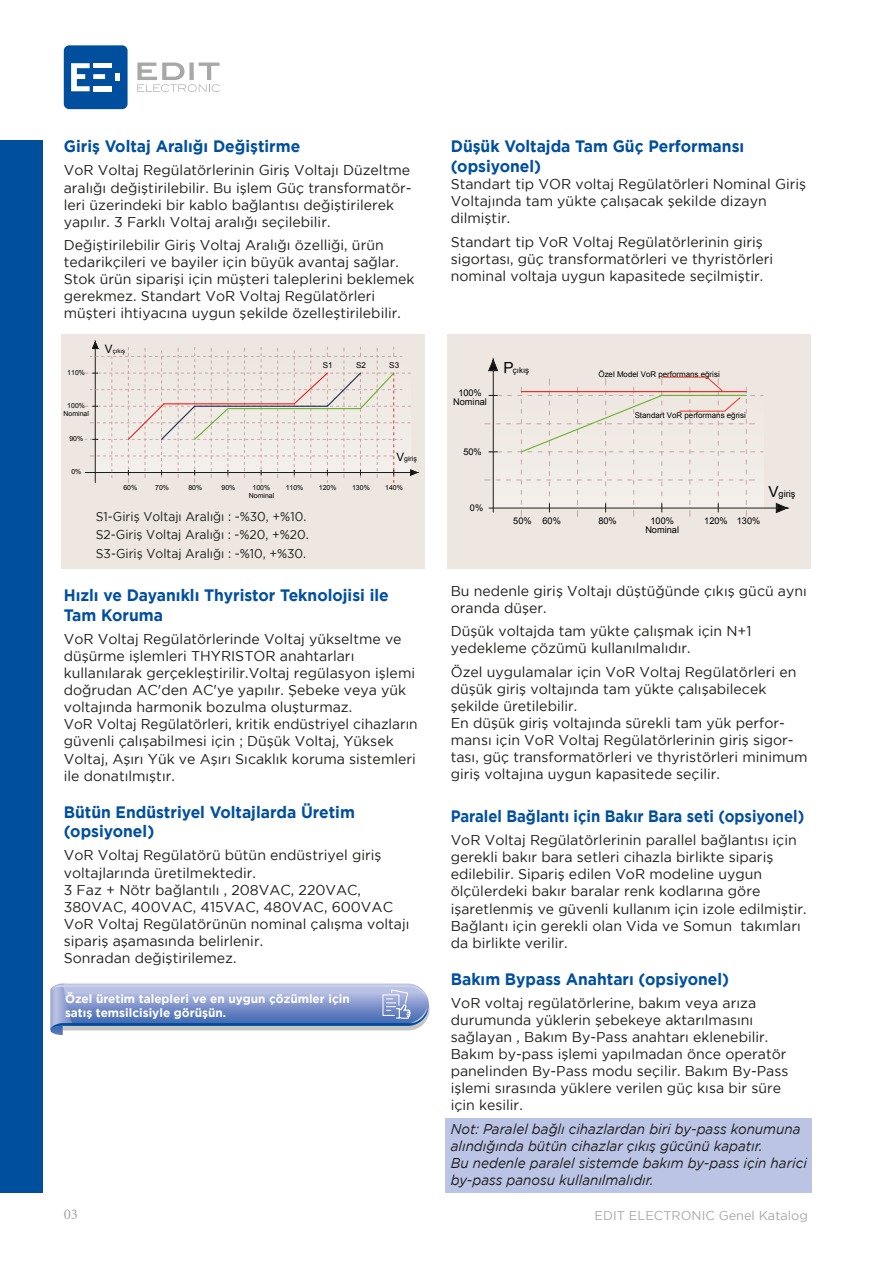
<style>
.page{position:relative;width:893px;height:1263px;background:#fff}
.page>*{position:absolute;margin:0;border:0;box-sizing:border-box;transform-origin:0 0}
.t1{font:700 16.5px/19.8px "Gotham";color:#004f9f;scale:.95 1}
.t2{font:700 16.5px "Gotham";color:#004f9f;scale:.9 1}
.t3{font:15px "Minion Pro";color:#a8a8a7}
.t4{font:14.25px/17.1px "Gotham";color:#1d1d1b}
.t5{font:italic 14.25px/17.1px "Gotham";color:#1d1d1b;scale:.95 1}
.t6{font:12.75px/18.3px "Gotham";color:#1d1d1b;scale:.95 1}
.t7{font:12.75px "Gotham";color:#a8a8a7}
.t8{font:700 12px/14.4px "Gotham";color:#fff}
.t9{font:9.15px/9.4px "Arial";color:#010101;text-align:center}
.t10{font:8.1px "Arial";color:#010101}
.t11{font:7.95px "Arial";color:#010101}
.t12{font:6.9px/8.2px "Arial";color:#010101;text-align:center}
.t13{font:6px "Arial";color:#010101}
.s1{font-size:11.55px}
.s2{font-size:15.3px}
</style>
<div class="page">
<div style="left:447px;top:334px;width:364px;height:234px;background:#eee6e0"></div>
<div style="left:61px;top:334px;width:364px;height:234px;background:#eee6e0"></div>
<div style="left:445px;top:1118px;width:366px;height:75px;background:#bcc4e5"></div>
<div style="left:0;top:140px;width:43px;height:1053px;background:#004f9f"></div>
<svg style="left:50px;top:983px;width:379px;height:52px;background:#95a8d1"></svg>
<svg style="left:85px;top:341px;width:333px;height:141px"></svg>
<div style="left:493px;top:378px;width:270px;height:130px;background:#f1eae6"></div>
<hr style="left:489px;top:508px;width:298px;height:1px;background:#1d1d1b">
<svg style="left:776px;top:503px;width:12px;height:10px"></svg>
<svg style="left:485px;top:359px;width:270px;height:157px"></svg>
<div style="left:64px;top:45px;width:64px;height:64px;background:#004f9f;border-radius:5px"></div>
<div style="left:93px;top:86px;width:19px;height:5px;background:#fff"></div>
<div style="left:93px;top:63px;width:19px;height:5px;background:#fff"></div>
<svg style="left:71px;top:63px;width:34px;height:28px"></svg>
<div style="left:115px;top:73px;width:5px;height:8px;background:#fff"></div>
<svg style="left:137px;top:63px;width:83px;height:29px"></svg>
<p class="t1" style="left:64px;top:136px;width:251px">Giriş Voltaj Aralığı Değiştirme</p>
<p class="t4" style="left:64px;top:162px;width:349px">VoR Voltaj Regülatörlerinin Giriş Voltajı Düzeltme aralığı değiştirilebilir. Bu işlem Güç transformatör&shy;leri üzerindeki bir kablo bağlantısı değiştirilerek yapılır. 3 Farklı Voltaj aralığı seçilebilir.</p>
<p class="t4" style="left:64px;top:236px;width:352px">Değiştirilebilir Giriş Voltaj Aralığı özelliği, ürün tedarikçileri ve bayiler için büyük avantaj sağlar.<br>Stok ürün siparişi için müşteri taleplerini beklemek gerekmez. Standart VoR Voltaj Regülatörleri müşteri ihtiyacına uygun şekilde özelleştirilebilir.</p>
<p class="t12" style="left:67px;top:368px;width:19px">110%</p>
<p class="t13" style="left:105px;top:347px;width:22px"><span class="s1">V</span>çıkış</p>
<p class="t10" style="left:323px;top:360px;width:11px">S1</p>
<p class="t10" style="left:356px;top:360px;width:11px">S2</p>
<p class="t10" style="left:389px;top:360px;width:11px">S3</p>
<p class="t12" style="left:64px;top:402px;width:27px">100%<br>Nominal</p>
<p class="t12" style="left:69px;top:435px;width:15px">90%</p>
<p class="t12" style="left:71px;top:468px;width:12px">0%</p>
<p class="t12" style="left:396px;top:454px;width:22px"><span class="s1">V</span>giriş</p>
<p class="t12" style="left:123px;top:484px;width:15px">60%</p>
<p class="t12" style="left:155px;top:484px;width:15px">70%</p>
<p class="t12" style="left:221px;top:484px;width:15px">90%</p>
<p class="t12" style="left:319px;top:484px;width:19px">120%</p>
<p class="t12" style="left:188px;top:484px;width:15px">80%</p>
<p class="t12" style="left:253px;top:484px;width:19px">100%</p>
<p class="t12" style="left:352px;top:484px;width:19px">130%</p>
<p class="t12" style="left:249px;top:492px;width:27px">Nominal</p>
<p class="t12" style="left:286px;top:484px;width:19px">110%</p>
<p class="t12" style="left:385px;top:484px;width:19px">140%</p>
<p class="t6" style="left:96px;top:507px;width:226px">S1-Giriş Voltajı Aralığı : -%30, +%10.<br>S2-Giriş Voltaj Aralığı : -%20, +%20.<br>S3-Giriş Voltaj Aralığı : -%10, +%30.</p>
<p class="t1" style="left:64px;top:585px;width:344px">Hızlı ve Dayanıklı Thyristor Teknolojisi ile<br>Tam Koruma</p>
<p class="t4" style="left:64px;top:630px;width:355px">VoR Voltaj Regülatörlerinde Voltaj yükseltme ve düşürme işlemleri THYRISTOR anahtarları kullanılarak gerçekleştirilir.Voltaj regülasyon işlemi doğrudan AC'den AC'ye yapılır. Şebeke veya yük voltajında harmonik bozulma oluşturmaz.<br>VoR Voltaj Regülatörleri, kritik endüstriyel cihazların güvenli çalışabilmesi için ; Düşük Voltaj, Yüksek Voltaj, Aşırı Yük ve Aşırı Sıcaklık koruma sistemleri ile donatılmıştır.</p>
<p class="t1" style="left:64px;top:801px;width:308px">Bütün Endüstriyel Voltajlarda Üretim (opsiyonel)</p>
<p class="t4" style="left:64px;top:847px;width:347px">VoR Voltaj Regülatörü bütün endüstriyel giriş voltajlarında üretilmektedir.<br>3 Faz + Nötr bağlantılı , 208VAC, 220VAC, 380VAC, 400VAC, 415VAC, 480VAC, 600VAC VoR Voltaj Regülatörünün nominal çalışma voltajı sipariş aşamasında belirlenir.<br>Sonradan değiştirilemez.</p>
<p class="t8" style="left:65px;top:991px;width:286px">Özel üretim talepleri ve en uygun çözümler için satış temsilcisiyle görüşün.</p>
<p class="t3" style="left:64px;top:1204px;width:16px">03</p>
<p class="t1" style="left:451px;top:136px;width:310px">Düşük Voltajda Tam Güç Performansı (opsiyonel)</p>
<p class="t4" style="left:451px;top:175px;width:357px">Standart tip VOR voltaj Regülatörleri Nominal Giriş<br>Voltajında tam yükte çalışacak şekilde dizayn dilmiştir.</p>
<p class="t4" style="left:451px;top:233px;width:324px">Standart tip VoR Voltaj Regülatörlerinin giriş sigortası, güç transformatörleri ve thyristörleri nominal voltaja uygun kapasitede seçilmiştir.</p>
<p class="t9" style="left:453px;top:388px;width:35px">100%<br>Nominal</p>
<p class="t9" style="left:463px;top:447px;width:20px">50%</p>
<p class="t9" style="left:470px;top:503px;width:15px">0%</p>
<p class="t11" style="left:503px;top:365px;width:27px"><span class="s2">P</span>çıkış</p>
<p class="t11" style="left:598px;top:369px;width:123px">Özel Model VoR performans eğrisi</p>
<p class="t11" style="left:635px;top:410px;width:113px">Standart VoR performans eğrisi</p>
<p class="t9" style="left:513px;top:516px;width:20px">50%</p>
<p class="t9" style="left:543px;top:516px;width:20px">60%</p>
<p class="t9" style="left:598px;top:516px;width:20px">80%</p>
<p class="t9" style="left:704px;top:516px;width:25px">120%</p>
<p class="t9" style="left:645px;top:517px;width:35px;line-height:8.2px">100%<br>Nominal</p>
<p class="t9" style="left:737px;top:516px;width:25px">130%</p>
<p class="t9" style="left:769px;top:489px;width:28px"><span class="s2">V</span>giriş</p>
<p class="t4" style="left:451px;top:582px;width:358px">Bu nedenle giriş Voltajı düştüğünde çıkış gücü aynı oranda düşer.</p>
<p class="t4" style="left:451px;top:622px;width:302px">Düşük voltajda tam yükte çalışmak için N+1 yedekleme çözümü kullanılmalıdır.</p>
<p class="t4" style="left:451px;top:663px;width:358px">Özel uygulamalar için VoR Voltaj Regülatörleri en düşük giriş voltajında tam yükte çalışabilecek şekilde üretilebilir.<br>En düşük giriş voltajında sürekli tam yük perfor&shy;mansı için VoR Voltaj Regülatörlerinin giriş sigor&shy;tası, güç transformatörleri ve thyristörleri minimum giriş voltajına uygun kapasitede seçilir.</p>
<p class="t2" style="left:451px;top:806px;width:394px">Paralel Bağlantı için Bakır Bara seti (opsiyonel)</p>
<p class="t4" style="left:451px;top:831px;width:357px">VoR Voltaj Regülatörlerinin parallel bağlantısı için gerekli bakır bara setleri cihazla birlikte sipariş edilebilir. Sipariş edilen VoR modeline uygun ölçülerdeki bakır baralar renk kodlarına göre işaretlenmiş ve güvenli kullanım için izole edilmiştir.<br>Bağlantı için gerekli olan Vida ve Somun takımları da birlikte verilir.</p>
<p class="t1" style="left:451px;top:968px;width:295px">Bakım Bypass Anahtarı (opsiyonel)</p>
<p class="t4" style="left:451px;top:994px;width:339px">VoR voltaj regülatörlerine, bakım veya arıza durumunda yüklerin şebekeye aktarılmasını sağlayan , Bakım By-Pass anahtarı eklenebilir.<br>Bakım by-pass işlemi yapılmadan önce operatör panelinden By-Pass modu seçilir. Bakım By-Pass işlemi sırasında yüklere verilen güç kısa bir süre için kesilir.</p>
<p class="t5" style="left:451px;top:1120px;width:376px">Not: Paralel bağlı cihazlardan biri by-pass konumuna alındığında bütün cihazlar çıkış gücünü kapatır.<br>Bu nedenle paralel sistemde bakım by-pass için harici by-pass panosu kullanılmalıdır.</p>
<p class="t7" style="left:595px;top:1209px;width:215px">EDIT ELECTRONIC Genel Katalog</p>
</div>
